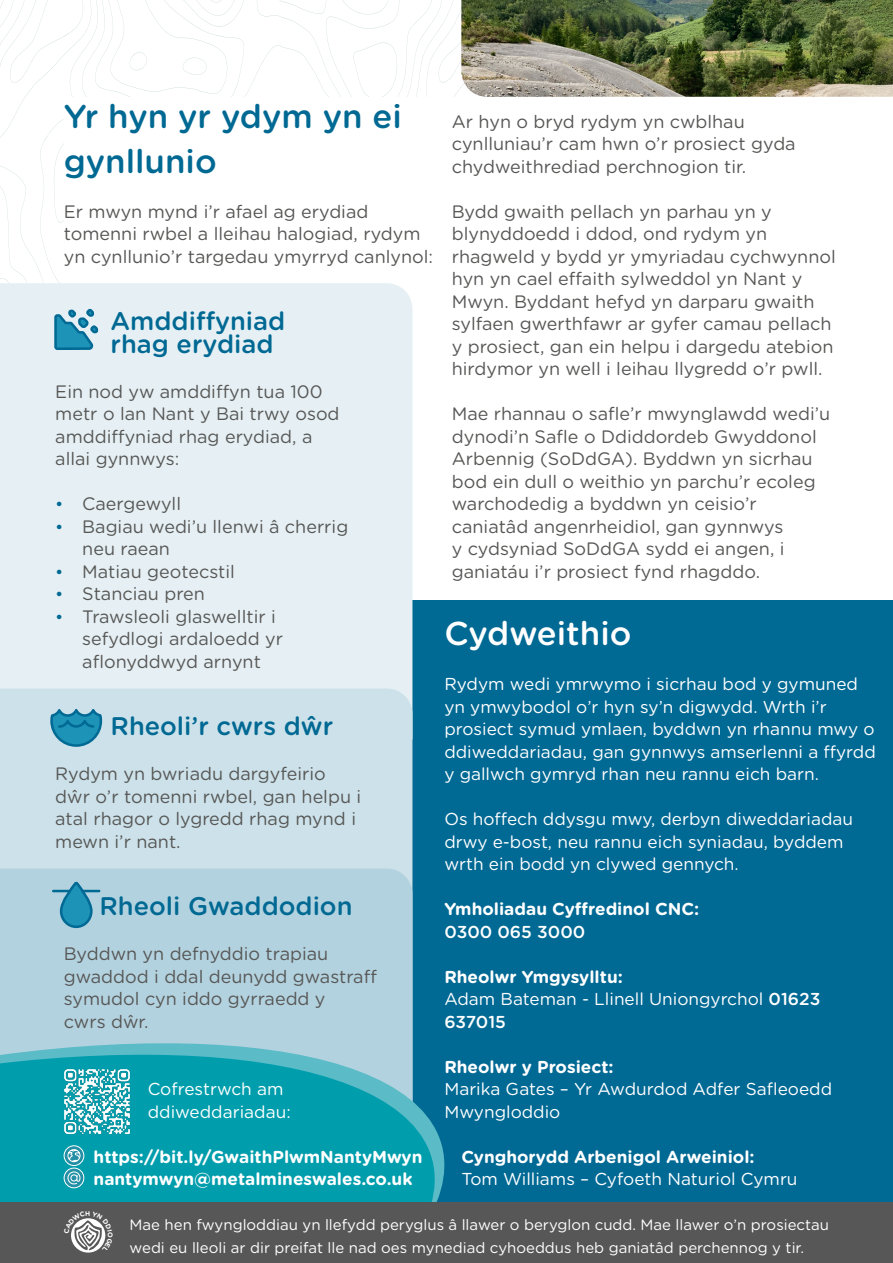
<style>
.page{position:relative;width:893px;height:1263px;background:#fff}
.page>*{position:absolute;margin:0;border:0;box-sizing:border-box;transform-origin:0 0}
.t1{font:500 33px "Gotham Rounded";color:#006993}
.t2{font:500 33px "Gotham Rounded";color:#fff}
.t3{font:500 25.5px/22.5px "Gotham Rounded";color:#006993}
.t4{font:18px/22.5px "Gotham Rnd";color:#575756}
.t5{font:17.25px/22.5px "Gotham Rnd";color:#fff}
.t6{font:700 17.25px "Gotham Rnd";color:#fff}
.t7{font:500 17.25px "Gotham Rounded";color:#fff}
.t8{font:15px/22.5px "Gotham Rnd";color:#fff}
.s1{font-size:17.25px;color:#006994}
.s2{font-family:"Gotham Rounded";font-weight:500}
</style>
<div class="page">
<svg style="left:256px;top:0;width:205px;height:97px"></svg>
<div style="left:0;top:600px;width:893px;height:663px;background:#006994"></div>
<div style="left:0;top:283px;width:412px;height:405px;background:#e6f0f4"></div>
<div style="left:0;top:688px;width:412px;height:180px;background:#cce1e9"></div>
<svg style="left:0;top:0;width:247px;height:367px"></svg>
<svg style="left:49px;top:704px;width:54px;height:44px"></svg>
<img style="left:461px;top:0;width:432px;height:97px">
<div style="left:0;top:868px;width:412px;height:141px;background:#b3d2df"></div>
<hr style="left:53px;top:890px;width:46px;height:2px;background:#006994">
<svg style="left:59px;top:880px;width:35px;height:49px"></svg>
<div style="left:0;top:1009px;width:413px;height:11px;background:#b3d2df"></div>
<svg style="left:0;top:1020px;width:445px;height:182px;background:#2aa8b7"></svg>
<div style="left:0;top:1202px;width:893px;height:61px;background:#575757"></div>
<svg style="left:64px;top:1146px;width:20px;height:19px"></svg>
<div style="left:64px;top:1145px;width:20px;height:21px;border:1px solid #fff;border-radius:50%"></div>
<svg style="left:67px;top:1148px;width:14px;height:15px"></svg>
<svg style="left:64px;top:1168px;width:20px;height:20px"></svg>
<div style="left:64px;top:1168px;width:20px;height:20px;border:1px solid #fff;border-radius:50%"></div>
<svg style="left:67px;top:1171px;width:14px;height:13px"></svg>
<img style="left:57px;top:1062px;width:79px;height:79px">
<svg style="left:71px;top:1218px;width:35px;height:34px"></svg>
<p class="t1" style="left:64px;top:92px;width:339px">Yr hyn yr ydym yn ei</p>
<p class="t1" style="left:64px;top:137px;width:154px">gynllunio</p>
<p class="t4" style="left:64px;top:199px;width:371px">Er mwyn mynd i’r afael ag erydiad tomenni rwbel a lleihau halogiad, rydym yn cynllunio’r targedau ymyrryd canlynol:</p>
<p class="t3" style="left:111px;top:309px;width:176px">Amddiffyniad rhag erydiad</p>
<p class="t4" style="left:55px;top:379px;width:286px">Ein nod yw amddiffyn tua 100 metr o lan Nant y Bai trwy osod amddiffyniad rhag erydiad, a allai gynnwys:</p>
<p class="t4" style="left:55px;top:492px;width:127px"><span class="s1">•</span> Caergewyll</p>
<p class="t4" style="left:82px;top:514px;width:267px;text-indent:-27px"><span class="s1">•</span> Bagiau wedi’u llenwi â cherrig neu raean</p>
<p class="t4" style="left:55px;top:559px;width:181px"><span class="s1">•</span> Matiau geotecstil</p>
<p class="t4" style="left:55px;top:582px;width:151px"><span class="s1">•</span> Stanciau pren</p>
<p class="t4" style="left:82px;top:604px;width:202px;text-indent:-27px"><span class="s1">•</span> Trawsleoli glaswelltir i sefydlogi ardaloedd yr aflonyddwyd arnynt</p>
<p class="t3" style="left:111px;top:714px;width:224px">Rheoli’r cwrs dŵr</p>
<p class="t4" style="left:55px;top:762px;width:307px">Rydym yn bwriadu dargyfeirio dŵr o’r tomenni rwbel, gan helpu i atal rhagor o lygredd rhag mynd i mewn i’r nant.</p>
<p class="t3" style="left:99px;top:894px;width:255px">Rheoli Gwaddodion</p>
<p class="t4" style="left:64px;top:942px;width:315px">Byddwn yn defnyddio trapiau gwaddod i ddal deunydd gwastraff symudol cyn iddo gyrraedd y<br>cwrs dŵr.</p>
<p class="t5" style="left:148px;top:1077px;width:137px">Cofrestrwch am</p>
<p class="t5" style="left:148px;top:1099px;width:144px">ddiweddariadau:</p>
<p class="t6" style="left:94px;top:1144px;width:330px">https://bit.ly/GwaithPlwmNantyMwyn</p>
<p class="t6" style="left:94px;top:1166px;width:320px">nantymwyn@metalmineswales.co.uk</p>
<p class="t4" style="left:452px;top:109px;width:345px">Ar hyn o bryd rydym yn cwblhau cynlluniau’r cam hwn o’r prosiect gyda chydweithrediad perchnogion tir.</p>
<p class="t4" style="left:452px;top:199px;width:385px">Bydd gwaith pellach yn parhau yn y blynyddoedd i ddod, ond rydym yn rhagweld y bydd yr ymyriadau cychwynnol hyn yn cael effaith sylweddol yn Nant y Mwyn. Byddant hefyd yn darparu gwaith sylfaen gwerthfawr ar gyfer camau pellach y prosiect, gan ein helpu i dargedu atebion hirdymor yn well i leihau llygredd o’r pwll.</p>
<p class="t4" style="left:452px;top:402px;width:380px">Mae rhannau o safle’r mwynglawdd wedi’u dynodi’n Safle o Ddiddordeb Gwyddonol Arbennig (SoDdGA). Byddwn yn sicrhau bod ein dull o weithio yn parchu’r ecoleg warchodedig a byddwn yn ceisio’r caniatâd angenrheidiol, gan gynnwys<br>y cydsyniad SoDdGA sydd ei angen, i ganiatáu i’r prosiect fynd rhagddo.</p>
<p class="t2" style="left:444px;top:610px;width:189px">Cydweithio</p>
<p class="t5" style="left:444px;top:672px;width:433px">Rydym wedi ymrwymo i sicrhau bod y gymuned yn ymwybodol o’r hyn sy’n digwydd. Wrth i’r prosiect symud ymlaen, byddwn yn rhannu mwy o ddiweddariadau, gan gynnwys amserlenni a ffyrdd y gallwch gymryd rhan neu rannu eich barn.</p>
<p class="t5" style="left:444px;top:807px;width:410px">Os hoffech ddysgu mwy, derbyn diweddariadau drwy e-bost, neu rannu eich syniadau, byddem wrth ein bodd yn clywed gennych.</p>
<p class="t6" style="left:444px;top:896px;width:256px">Ymholiadau Cyffredinol CNC:</p>
<p class="t7" style="left:444px;top:919px;width:142px">0300 065 3000</p>
<p class="t6" style="left:444px;top:964px;width:180px">Rheolwr Ymgysylltu:</p>
<p class="t5" style="left:444px;top:987px;width:378px">Adam Bateman - Llinell Uniongyrchol <span class="s2">01623<br>637015</span></p>
<p class="t6" style="left:444px;top:1054px;width:171px">Rheolwr y Prosiect:</p>
<p class="t5" style="left:444px;top:1077px;width:389px">Marika Gates – Yr Awdurdod Adfer Safleoedd<br>Mwyngloddio</p>
<p class="t6" style="left:461px;top:1144px;width:295px">Cynghorydd Arbenigol Arweiniol:</p>
<p class="t5" style="left:461px;top:1167px;width:338px">Tom Williams – Cyfoeth Naturiol Cymru</p>
<p class="t8" style="left:130px;top:1213px;width:701px">Mae hen fwyngloddiau yn llefydd peryglus â llawer o beryglon cudd. Mae llawer o’n prosiectau wedi eu lleoli ar dir preifat lle nad oes mynediad cyhoeddus heb ganiatâd perchennog y tir.</p>
</div>
